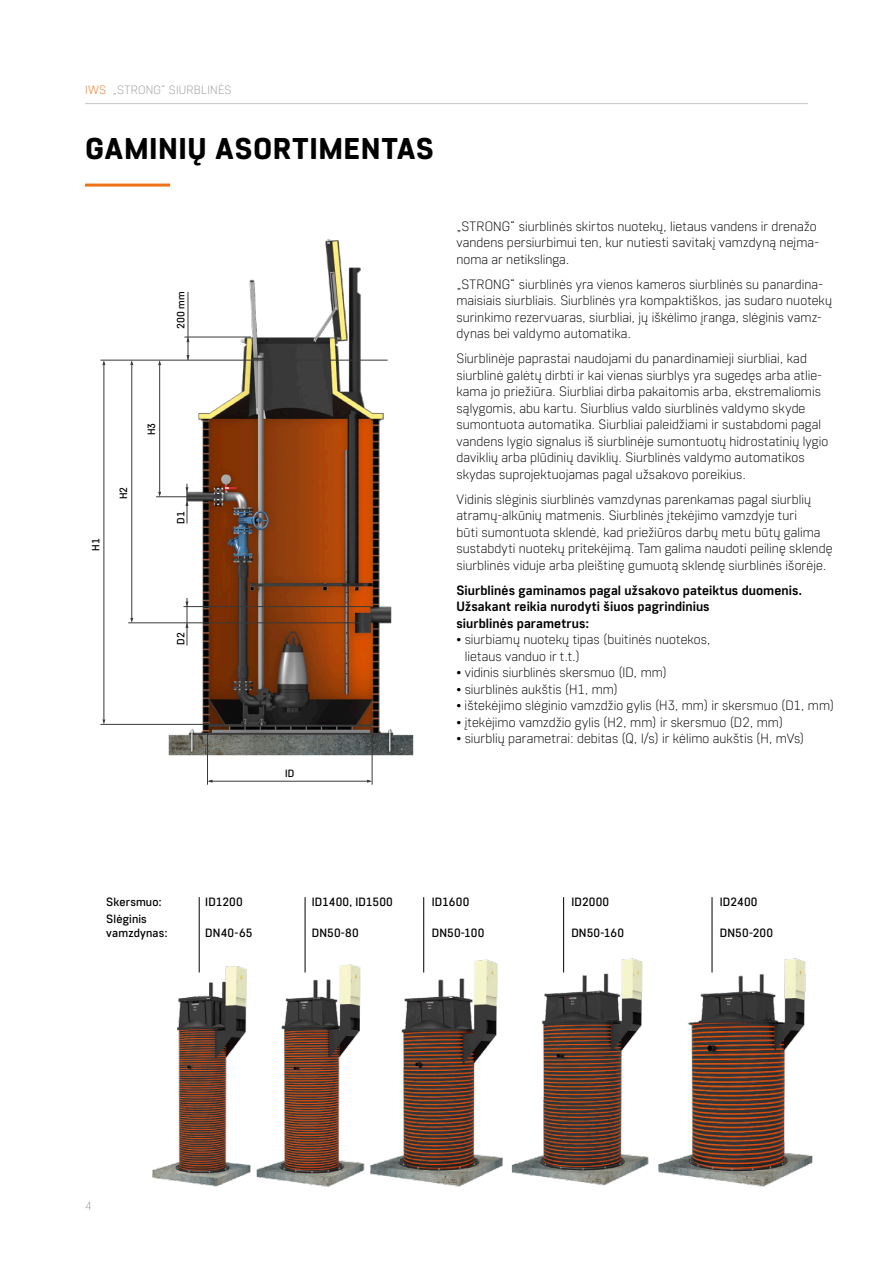
<style>
.page{position:relative;width:893px;height:1263px;background:#fff}
.page>*{position:absolute;margin:0;border:0;box-sizing:border-box;transform-origin:0 0}
.t1{font:800 30px "Core Sans R65";letter-spacing:.02em;color:#000}
.t2{font:300 13.5px/16.5px "Core Sans R25";letter-spacing:.005em;color:#000}
.t3{font:700 13.5px/16.5px "Core Sans R55";letter-spacing:.005em;color:#000}
.t4{font:500 12px/13.5px "Core Sans R45";letter-spacing:.01em;color:#000}
.t5{font:300 12px "Core Sans R25";letter-spacing:.025em;color:#9b9c9c}
.t6{font:500 10.5px "Core Sans R45";color:#000}
.s1{color:#ed7119}
</style>
<div class="page">
<hr style="left:85px;top:103px;width:723px;height:1px;background:#c5c5c6">
<hr style="left:85px;top:184px;width:85px;height:3px;background:#ed7119">
<img style="left:100px;top:239px;width:314px;height:542px">
<hr style="left:100px;top:360px;width:288px;height:1px;background:#393938">
<hr style="left:156px;top:496px;width:33px;height:1px;background:#393938">
<hr style="left:183px;top:606px;width:188px;height:1px;background:#393938">
<hr style="left:128px;top:622px;width:243px;height:1px;background:#393938">
<hr style="left:184px;top:337px;width:67px;height:1px;background:#393938">
<hr style="left:188px;top:292px;width:1px;height:68px;background:#393938">
<svg style="left:186px;top:355px;width:3px;height:5px"></svg>
<svg style="left:186px;top:337px;width:3px;height:5px"></svg>
<hr style="left:159px;top:365px;width:1px;height:127px;background:#393938">
<svg style="left:158px;top:492px;width:3px;height:5px"></svg>
<svg style="left:158px;top:360px;width:3px;height:5px"></svg>
<hr style="left:132px;top:365px;width:1px;height:253px;background:#393938">
<svg style="left:130px;top:618px;width:3px;height:5px"></svg>
<svg style="left:130px;top:360px;width:3px;height:5px"></svg>
<hr style="left:104px;top:365px;width:1px;height:354px;background:#393938">
<svg style="left:102px;top:719px;width:3px;height:5px"></svg>
<svg style="left:102px;top:360px;width:3px;height:5px"></svg>
<hr style="left:187px;top:484px;width:1px;height:39px;background:#393938">
<svg style="left:185px;top:487px;width:3px;height:5px"></svg>
<svg style="left:185px;top:501px;width:3px;height:5px"></svg>
<hr style="left:187px;top:598px;width:1px;height:47px;background:#393938">
<svg style="left:185px;top:601px;width:3px;height:6px"></svg>
<svg style="left:185px;top:623px;width:3px;height:5px"></svg>
<hr style="left:100px;top:724px;width:149px;height:1px;background:#393938">
<hr style="left:209px;top:781px;width:161px;height:1px;background:#393938">
<hr style="left:372px;top:734px;width:1px;height:51px;background:#393938">
<hr style="left:207px;top:734px;width:1px;height:51px;background:#393938">
<img style="left:152px;top:951px;width:661px;height:236px">
<hr style="left:199px;top:897px;width:1px;height:75px;background:#000">
<hr style="left:423px;top:897px;width:1px;height:75px;background:#000">
<hr style="left:563px;top:897px;width:1px;height:75px;background:#000">
<hr style="left:712px;top:897px;width:1px;height:75px;background:#000">
<hr style="left:305px;top:897px;width:1px;height:75px;background:#000">
<p class="t5" style="left:85px;top:82px;width:148px"><span class="s1">IWS</span> „STRONG“ SIURBLINĖS</p>
<h1 class="t1" style="left:85px;top:130px;width:350px">GAMINIŲ ASORTIMENTAS</h1>
<p class="t6" style="left:174px;top:329px;width:39px;rotate:-90deg">200 mm</p>
<p class="t6" style="left:145px;top:435px;width:14px;rotate:-90deg">H3</p>
<p class="t6" style="left:89px;top:551px;width:14px;rotate:-90deg">H1</p>
<p class="t6" style="left:117px;top:499px;width:14px;rotate:-90deg">H2</p>
<p class="t6" style="left:174px;top:523px;width:14px;rotate:-90deg">D1</p>
<p class="t6" style="left:174px;top:645px;width:14px;rotate:-90deg">D2</p>
<p class="t6" style="left:285px;top:766px;width:11px">ID</p>
<p class="t2" style="left:456px;top:217px;width:364px">„STRONG“ siurblinės skirtos nuotekų, lietaus vandens ir drenažo vandens persiurbimui ten, kur nutiesti savitakį vamzdyną neįma&shy;noma ar netikslinga.</p>
<p class="t2" style="left:456px;top:275px;width:377px">„STRONG“ siurblinės yra vienos kameros siurblinės su panardina&shy;maisiais siurbliais. Siurblinės yra kompaktiškos, jas sudaro nuotekų surinkimo rezervuaras, siurbliai, jų iškėlimo įranga, slėginis vamz&shy;dynas bei valdymo automatika.</p>
<p class="t2" style="left:456px;top:350px;width:373px">Siurblinėje paprastai naudojami du panardinamieji siurbliai, kad siurblinė galėtų dirbti ir kai vienas siurblys yra sugedęs arba atlie&shy;kama jo priežiūra. Siurbliai dirba pakaitomis arba, ekstremaliomis sąlygomis, abu kartu. Siurblius valdo siurblinės valdymo skyde sumontuota automatika. Siurbliai paleidžiami ir sustabdomi pagal vandens lygio signalus iš siurblinėje sumontuotų hidrostatinių lygio daviklių arba plūdinių daviklių. Siurblinės valdymo automatikos skydas suprojektuojamas pagal užsakovo poreikius.</p>
<p class="t2" style="left:456px;top:490px;width:378px">Vidinis slėginis siurblinės vamzdynas parenkamas pagal siurblių atramų-alkūnių matmenis. Siurblinės įtekėjimo vamzdyje turi<br>būti sumontuota sklendė, kad priežiūros darbų metu būtų galima sustabdyti nuotekų pritekėjimą. Tam galima naudoti peilinę sklendę siurblinės viduje arba pleištinę gumuotą sklendę siurblinės išorėje.</p>
<p class="t3" style="left:456px;top:581px;width:347px">Siurblinės gaminamos pagal užsakovo pateiktus duomenis.<br>Užsakant reikia nurodyti šiuos pagrindinius<br>siurblinės parametrus:</p>
<p class="t2" style="left:465px;top:631px;width:247px;text-indent:-9px">• siurbiamų nuotekų tipas (buitinės nuotekos, lietaus vanduo ir t.t.)</p>
<p class="t2" style="left:456px;top:664px;width:212px">• vidinis siurblinės skersmuo (ID, mm)</p>
<p class="t2" style="left:456px;top:680px;width:163px">• siurblinės aukštis (H1, mm)</p>
<p class="t2" style="left:456px;top:697px;width:379px">• ištekėjimo slėginio vamzdžio gylis (H3, mm) ir skersmuo (D1, mm)</p>
<p class="t2" style="left:456px;top:713px;width:328px">• įtekėjimo vamzdžio gylis (H2, mm) ir skersmuo (D2, mm)</p>
<p class="t2" style="left:456px;top:730px;width:349px">• siurblių parametrai: debitas (Q, l/s) ir kėlimo aukštis (H, mVs)</p>
<p class="t4" style="left:106px;top:894px;width:57px">Skersmuo:</p>
<p class="t4" style="left:205px;top:894px;width:39px">ID1200</p>
<p class="t4" style="left:312px;top:894px;width:83px">ID1400, ID1500</p>
<p class="t4" style="left:432px;top:894px;width:39px">ID1600</p>
<p class="t4" style="left:571px;top:894px;width:39px">ID2000</p>
<p class="t4" style="left:720px;top:894px;width:39px">ID2400</p>
<p class="t4" style="left:106px;top:912px;width:63px">Slėginis vamzdynas:</p>
<p class="t4" style="left:205px;top:925px;width:49px">DN40-65</p>
<p class="t4" style="left:312px;top:925px;width:49px">DN50-80</p>
<p class="t4" style="left:432px;top:925px;width:54px">DN50-100</p>
<p class="t4" style="left:571px;top:925px;width:54px">DN50-160</p>
<p class="t4" style="left:720px;top:925px;width:55px">DN50-200</p>
<p class="t5" style="left:85px;top:1198px;width:8px">4</p>
</div>
